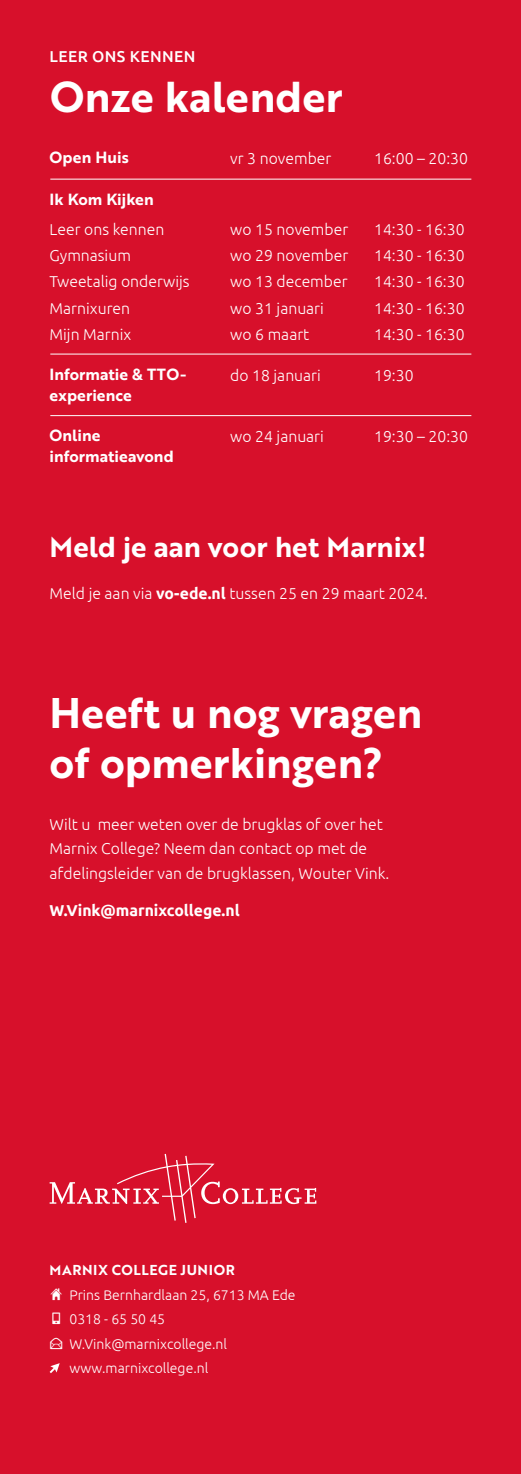
<style>
.page{position:relative;width:521px;height:1474px;background:#fff}
.page>*{position:absolute;margin:0;border:0;box-sizing:border-box;transform-origin:0 0}
.t1{font:42px "Brother 1816 Bold";color:#fff}
.t2{font:41.65px/50.1px "Brother 1816 Bold";color:#fff}
.t3{font:28px "Brother 1816 Bold";color:#fff}
.t4{font:300 15.75px/24.5px "Ubuntu";color:#fff}
.t5{font:15.75px/21px "Brother 1816 Bold";color:#fff}
.t6{font:700 15.75px "Ubuntu";color:#fff}
.t7{font:500 15.75px "Ubuntu";letter-spacing:.025em;color:#fff}
.t8{font:300 14px/24.5px "Ubuntu";color:#fff}
.t9{font:14px "Brother 1816 Bold";letter-spacing:.04em;color:#fff}
.s1{font-weight:700}
</style>
<div class="page">
<div style="left:0;top:0;width:521px;height:1473px;background:#d7102b"></div>
<svg style="left:50px;top:1363px;width:10px;height:10px"></svg>
<svg style="left:50px;top:1153px;width:266px;height:69px"></svg>
<hr style="left:50px;top:179px;width:421px;height:1px;background:#fff">
<hr style="left:50px;top:354px;width:421px;height:1px;background:#fff">
<hr style="left:50px;top:415px;width:421px;height:1px;background:#fff">
<p class="t7" style="left:50px;top:46px;width:147px">LEER ONS KENNEN</p>
<h1 class="t1" style="left:50px;top:65px;width:294px">Onze kalender</h1>
<p class="t5" style="left:50px;top:146px;width:81px">Open Huis</p>
<p class="t4" style="left:230px;top:146px;width:103px">vr 3 november</p>
<p class="t4" style="left:374px;top:146px;width:95px">16:00 – 20:30</p>
<p class="t5" style="left:50px;top:188px;width:106px">Ik Kom Kijken</p>
<p class="t4" style="left:50px;top:217px;width:116px">Leer ons kennen</p>
<p class="t4" style="left:230px;top:217px;width:119px">wo 15 november</p>
<p class="t4" style="left:374px;top:217px;width:92px">14:30 - 16:30</p>
<p class="t4" style="left:50px;top:243px;width:83px">Gymnasium</p>
<p class="t4" style="left:230px;top:243px;width:119px">wo 29 november</p>
<p class="t4" style="left:374px;top:243px;width:92px">14:30 - 16:30</p>
<p class="t4" style="left:50px;top:269px;width:142px">Tweetalig onderwijs</p>
<p class="t4" style="left:230px;top:269px;width:119px">wo 13 december</p>
<p class="t4" style="left:374px;top:269px;width:92px">14:30 - 16:30</p>
<p class="t4" style="left:50px;top:295px;width:82px">Marnixuren</p>
<p class="t4" style="left:230px;top:295px;width:95px">wo 31 januari</p>
<p class="t4" style="left:374px;top:295px;width:92px">14:30 - 16:30</p>
<p class="t4" style="left:50px;top:321px;width:83px">Mijn Marnix</p>
<p class="t4" style="left:230px;top:321px;width:81px">wo 6 maart</p>
<p class="t4" style="left:374px;top:321px;width:92px">14:30 - 16:30</p>
<p class="t5" style="left:50px;top:363px;width:138px">Informatie &amp; TTO&shy;experience</p>
<p class="t4" style="left:230px;top:363px;width:92px">do 18 januari</p>
<p class="t4" style="left:374px;top:363px;width:41px">19:30</p>
<p class="t5" style="left:50px;top:424px;width:126px">Online informatieavond</p>
<p class="t4" style="left:230px;top:424px;width:95px">wo 24 januari</p>
<p class="t4" style="left:374px;top:424px;width:95px">19:30 – 20:30</p>
<h3 class="t3" style="left:50px;top:525px;width:378px">Meld je aan voor het Marnix!</h3>
<p class="t4" style="left:50px;top:580px;width:380px">Meld je aan via <span class="s1">vo-ede.nl</span> tussen 25 en 29 maart 2024.</p>
<h2 class="t2" style="left:50px;top:686px;width:374px">Heeft u nog vragen of opmerkingen?</h2>
<p class="t4" style="left:50px;top:811px;width:341px">Wilt u meer weten over de brugklas of over het<br>Marnix College? Neem dan contact op met de afdelingsleider van de brugklassen, Wouter Vink.</p>
<p class="t6" style="left:50px;top:900px;width:192px">W.Vink@marnixcollege.nl</p>
<p class="t9" style="left:50px;top:1259px;width:187px">MARNIX COLLEGE JUNIOR</p>
<p class="t8" style="left:50px;top:1282px;width:247px">★ Prins Bernhardlaan 25, 6713 MA Ede</p>
<p class="t8" style="left:69px;top:1306px;width:159px;text-indent:-20px">■ 0318 - 65 50 45<br>W.Vink@marnixcollege.nl www.marnixcollege.nl</p>
</div>
